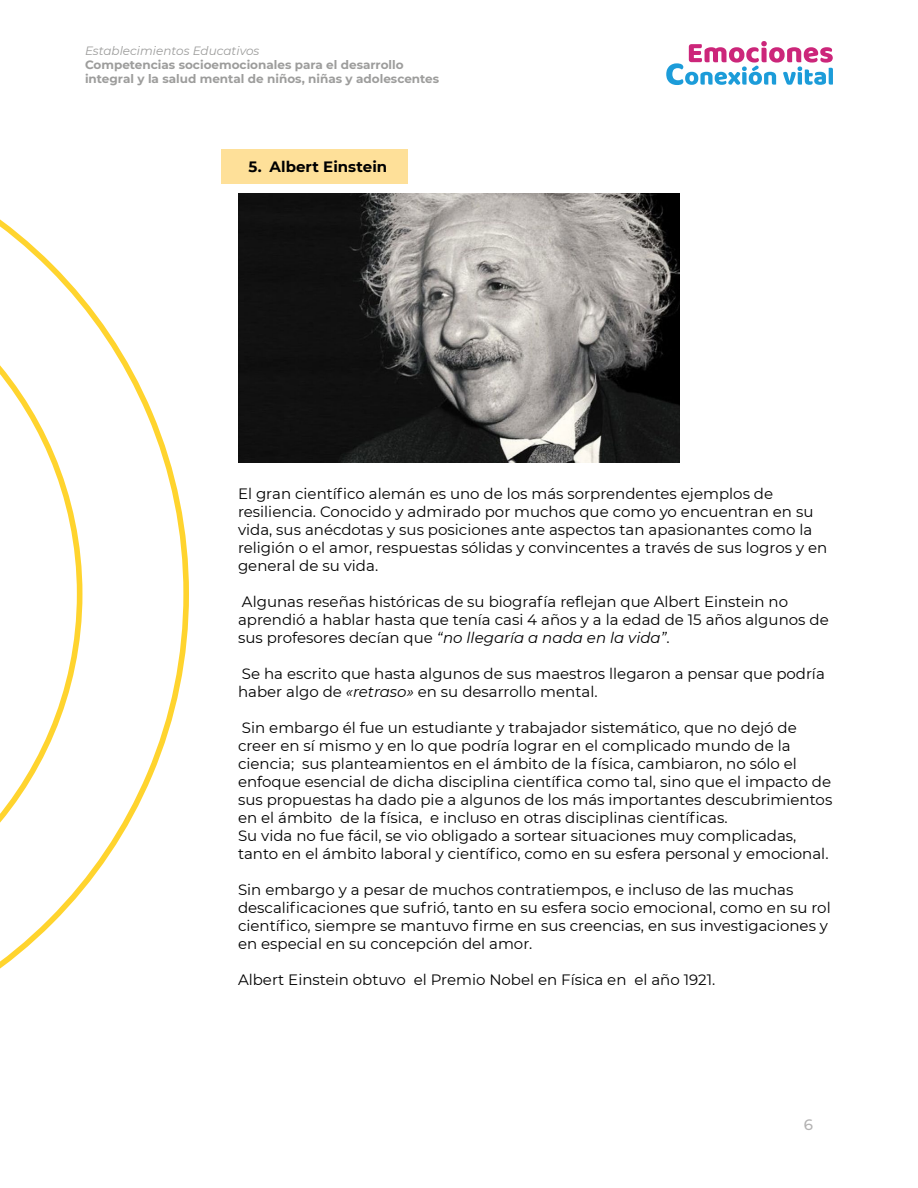
<style>
.page{position:relative;width:918px;height:1188px;background:#fff}
.page>*{position:absolute;margin:0;border:0;box-sizing:border-box;transform-origin:0 0}
.Cuerpo{font:15px/18px "Montserrat";color:#000}
.t1{font:700 15px "Montserrat";color:#000}
.t2{font:500 15px "Montserrat";color:#b3b2b2}
.t3{font:700 12px/14.4px "Montserrat";color:#9d9d9c}
.t4{font:italic 12px "Montserrat";color:#9d9d9c}
.s1{font-style:italic}
</style>
<div class="page">
<svg style="left:666px;top:41px;width:167px;height:44px"></svg>
<svg style="left:0;top:219px;width:189px;height:750px"></svg>
<div style="left:221px;top:149px;width:186px;height:35px;background:#fee099"></div>
<img style="left:239px;top:194px;width:440px;height:268px">
<p class="t4" style="left:85px;top:42px;width:176px">Establecimientos Educativos</p>
<p class="t3" style="left:85px;top:57px;width:356px">Competencias socioemocionales para el desarrollo integral y la salud mental de niños, niñas y adolescentes</p>
<h2 class="t1" style="left:249px;top:155px;width:140px">5. Albert Einstein</h2>
<p class="Cuerpo" style="left:238px;top:484px;width:591px">El gran científico alemán es uno de los más sorprendentes ejemplos de resiliencia. Conocido y admirado por muchos que como yo encuentran en su vida, sus anécdotas y sus posiciones ante aspectos tan apasionantes como la religión o el amor, respuestas sólidas y convincentes a través de sus logros y en general de su vida.</p>
<p class="Cuerpo" style="left:238px;top:592px;width:592px">Algunas reseñas históricas de su biografía reflejan que Albert Einstein no aprendió a hablar hasta que tenía casi 4 años y a la edad de 15 años algunos de sus profesores decían que <span class="s1">“no llegaría a nada en la vida”</span>.</p>
<p class="Cuerpo" style="left:238px;top:664px;width:588px">Se ha escrito que hasta algunos de sus maestros llegaron a pensar que podría haber algo de <span class="s1">«retraso»</span> en su desarrollo mental.</p>
<p class="Cuerpo" style="left:238px;top:718px;width:596px">Sin embargo él fue un estudiante y trabajador sistemático, que no dejó de creer en sí mismo y en lo que podría lograr en el complicado mundo de la ciencia; sus planteamientos en el ámbito de la física, cambiaron, no sólo el enfoque esencial de dicha disciplina científica como tal, sino que el impacto de sus propuestas ha dado pie a algunos de los más importantes descubrimientos en el ámbito de la física, e incluso en otras disciplinas científicas.</p>
<p class="Cuerpo" style="left:238px;top:826px;width:592px">Su vida no fue fácil, se vio obligado a sortear situaciones muy complicadas, tanto en el ámbito laboral y científico, como en su esfera personal y emocional.</p>
<p class="Cuerpo" style="left:238px;top:880px;width:594px">Sin embargo y a pesar de muchos contratiempos, e incluso de las muchas descalificaciones que sufrió, tanto en su esfera socio emocional, como en su rol científico, siempre se mantuvo firme en sus creencias, en sus investigaciones y en especial en su concepción del amor.</p>
<p class="Cuerpo" style="left:238px;top:970px;width:479px">Albert Einstein obtuvo el Premio Nobel en Física en el año 1921.</p>
<p class="t2" style="left:804px;top:1114px;width:11px">6</p>
</div>
